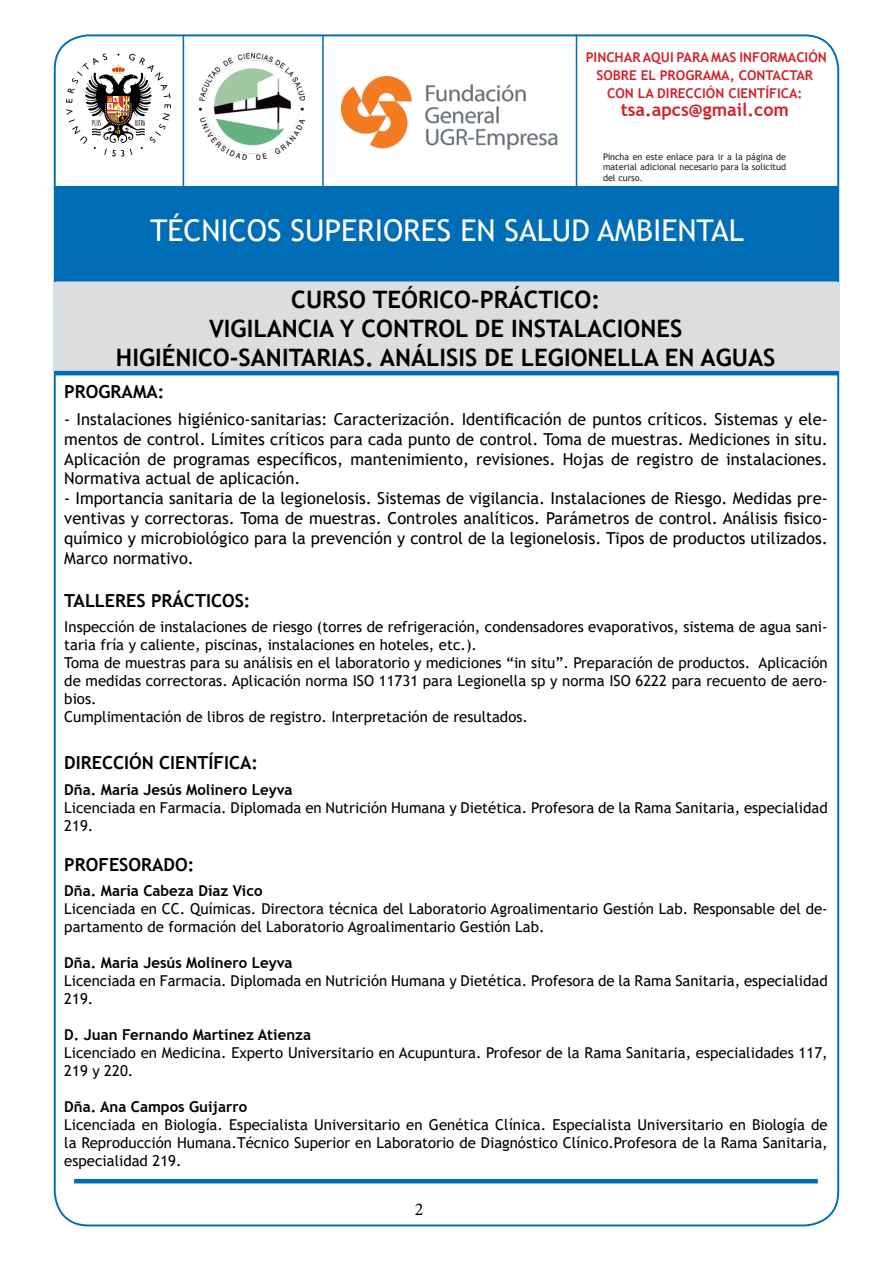
<style>
.page{position:relative;width:893px;height:1263px;background:#fff}
.page>*{position:absolute;margin:0;border:0;box-sizing:border-box;transform-origin:0 0}
.t1{font:30px "Trebuchet MS";color:#fff}
.t2{font:700 24px/28.8px "Trebuchet MS";color:#000;text-align:center}
.t3{font:700 18px "Trebuchet MS";color:#000}
.t4{font:700 18px "Trebuchet MS";color:#d2232a}
.t5{font:18px "Minion Pro";color:#000}
.t6{font:16.5px/19.8px "Trebuchet MS";color:#000;text-align:justify}
.t7{font:15px/18px "Trebuchet MS";color:#000}
.t8{font:700 15px "Trebuchet MS";color:#000}
.t9{font:700 13.5px/18px "Trebuchet MS";color:#d2232a;text-align:center}
.t10{font:9px/10.8px "Trebuchet MS";color:#28211f;text-align:justify}
</style>
<div class="page">
<hr style="left:74px;top:1179px;width:744px;height:4px;background:#006db7">
<div style="left:54px;top:186px;width:785px;height:96px;background:#006db7;border:2px solid #006db7"></div>
<img style="left:341px;top:76px;width:217px;height:74px">
<img style="left:200px;top:54px;width:105px;height:105px">
<svg style="left:67px;top:54px;width:104px;height:103px"></svg>
<hr style="left:183px;top:35px;width:1px;height:162px;background:#006db7">
<hr style="left:322px;top:35px;width:2px;height:154px;background:#006db7">
<hr style="left:576px;top:35px;width:1px;height:156px;background:#006db7">
<div style="left:54px;top:282px;width:785px;height:89px;background:#dcddde"></div>
<hr style="left:54px;top:371px;width:785px;height:4px;background:#006db7">
<p class="t9" style="left:586px;top:48px;width:243px">PINCHAR AQUI PARA MAS INFORMACIÓN<br>SOBRE EL PROGRAMA, CONTACTAR<br>CON LA DIRECCIÓN CIENTÍFICA:</p>
<p class="t4" style="left:621px;top:98px;width:170px">tsa.apcs@gmail.com</p>
<p class="t10" style="left:603px;top:151px;width:185px">Pincha en este enlace para ir a la página de material adicional necesario para la solicitud del curso.</p>
<h1 class="t1" style="left:150px;top:211px;width:595px">TÉCNICOS SUPERIORES EN SALUD AMBIENTAL</h1>
<h2 class="t2" style="left:116px;top:285px;width:661px">CURSO TEÓRICO-PRÁCTICO:<br>VIGILANCIA Y CONTROL DE INSTALACIONES<br>HIGIÉNICO-SANITARIAS. ANÁLISIS DE LEGIONELLA EN AGUAS</h2>
<p class="t3" style="left:64px;top:380px;width:102px">PROGRAMA:</p>
<p class="t6" style="left:64px;top:409px;width:765px">- Instalaciones higiénico-sanitarias: Caracterización. Identificación de puntos críticos. Sistemas y ele&shy;mentos de control. Límites críticos para cada punto de control. Toma de muestras. Mediciones in situ.<br>Aplicación de programas específicos, mantenimiento, revisiones. Hojas de registro de instalaciones.<br>Normativa actual de aplicación.</p>
<p class="t6" style="left:64px;top:488px;width:765px">- Importancia sanitaria de la legionelosis. Sistemas de vigilancia. Instalaciones de Riesgo. Medidas pre&shy;ventivas y correctoras. Toma de muestras. Controles analíticos. Parámetros de control. Análisis fisico&shy;químico y microbiológico para la prevención y control de la legionelosis. Tipos de productos utilizados.<br>Marco normativo.</p>
<p class="t3" style="left:64px;top:589px;width:188px">TALLERES PRÁCTICOS:</p>
<p class="t7" style="left:64px;top:618px;width:765px">Inspección de instalaciones de riesgo (torres de refrigeración, condensadores evaporativos, sistema de agua sani&shy;taria fría y caliente, piscinas, instalaciones en hoteles, etc.).<br>Toma de muestras para su análisis en el laboratorio y mediciones “in situ”. Preparación de productos. Aplicación de medidas correctoras. Aplicación norma ISO 11731 para Legionella sp y norma ISO 6222 para recuento de aero&shy;bios.<br>Cumplimentación de libros de registro. Interpretación de resultados.</p>
<p class="t3" style="left:64px;top:752px;width:195px">DIRECCIÓN CIENTÍFICA:</p>
<p class="t8" style="left:64px;top:780px;width:230px">Dña. María Jesús Molinero Leyva</p>
<p class="t7" style="left:64px;top:798px;width:765px">Licenciada en Farmacia. Diplomada en Nutrición Humana y Dietética. Profesora de la Rama Sanitaria, especialidad<br>219.</p>
<p class="t3" style="left:64px;top:853px;width:132px">PROFESORADO:</p>
<p class="t8" style="left:64px;top:881px;width:200px">Dña. María Cabeza Díaz Vico</p>
<p class="t7" style="left:64px;top:900px;width:765px">Licenciada en CC. Químicas. Directora técnica del Laboratorio Agroalimentario Gestión Lab. Responsable del de&shy;partamento de formación del Laboratorio Agroalimentario Gestión Lab.</p>
<p class="t8" style="left:64px;top:953px;width:230px">Dña. María Jesús Molinero Leyva</p>
<p class="t7" style="left:64px;top:972px;width:765px">Licenciada en Farmacia. Diplomada en Nutrición Humana y Dietética. Profesora de la Rama Sanitaria, especialidad<br>219.</p>
<p class="t8" style="left:64px;top:1025px;width:248px">D. Juan Fernando Martínez Atienza</p>
<p class="t7" style="left:64px;top:1044px;width:765px">Licenciado en Medicina. Experto Universitario en Acupuntura. Profesor de la Rama Sanitaria, especialidades 117,<br>219 y 220.</p>
<p class="t8" style="left:64px;top:1097px;width:185px">Dña. Ana Campos Guijarro</p>
<p class="t7" style="left:64px;top:1116px;width:765px;text-align:justify">Licenciada en Biología. Especialista Universitario en Genética Clínica. Especialista Universitario en Biología de la Reproducción Humana.Técnico Superior en Laboratorio de Diagnóstico Clínico.Profesora de la Rama Sanitaria, especialidad 219.</p>
<p class="t5" style="left:415px;top:1197px;width:10px">2</p>
</div>
